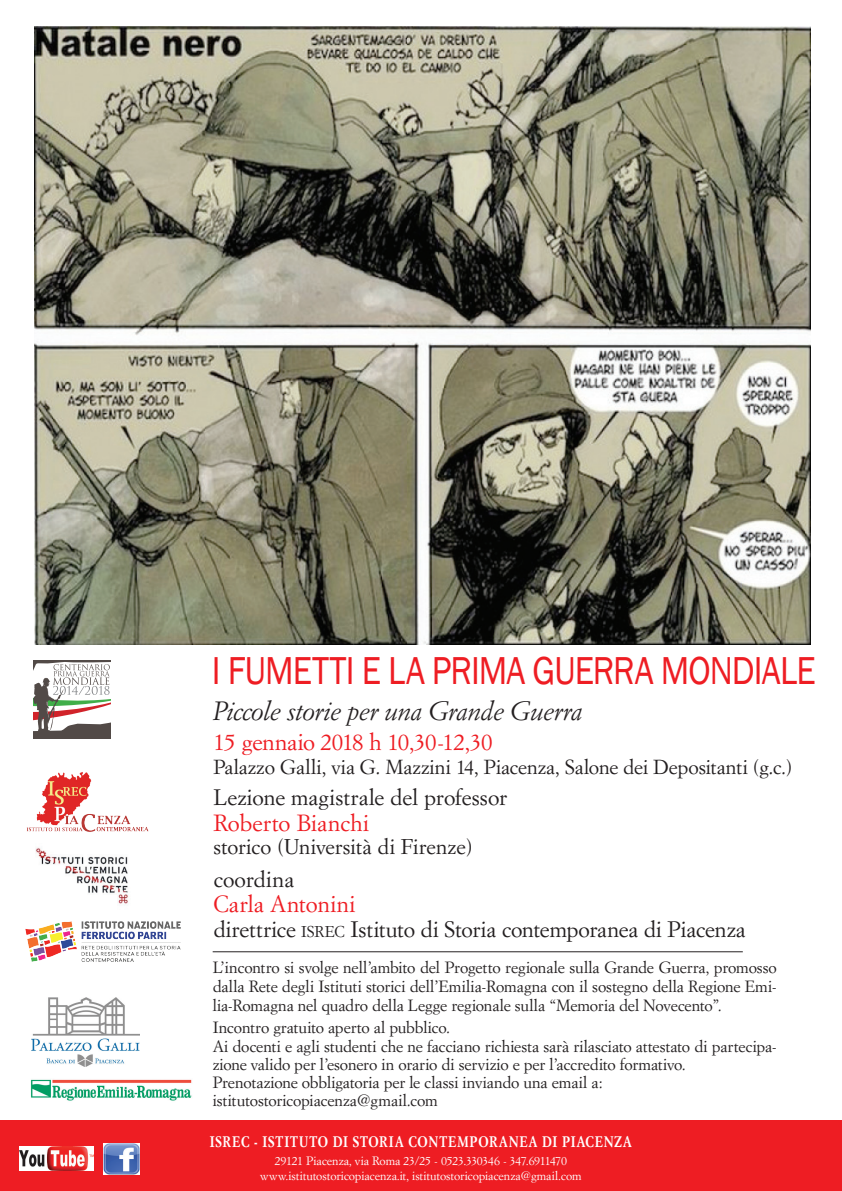
<style>
.page{position:relative;width:842px;height:1191px;background:#fff}
.page>*{position:absolute;margin:0;border:0;box-sizing:border-box;transform-origin:0 0}
.t1{font:40px "Franklin Gothic";letter-spacing:-.025em;color:#ee1d23;scale:.88 1}
.t2{font:italic 26px "Simoncini Garamond";letter-spacing:-.025em;color:#231f20}
.t3{font:23px "Simoncini Garamond";letter-spacing:-.005em;color:#ee1d23}
.t4{font:22px "Simoncini Garamond";letter-spacing:-.005em;color:#231f20}
.t5{font:21px "Simoncini Garamond";color:#231f20}
.t6{font:20px "Simoncini Garamond";letter-spacing:-.005em;color:#231f20}
.t7{font:16px/18.2px "Simoncini Garamond";letter-spacing:-.01em;color:#231f20;text-align:justify}
.t8{font:700 15px "Simoncini Garamond";letter-spacing:.05em;color:#fff;scale:.84 1}
.t9{font:12px/15px "Simoncini Garamond";letter-spacing:-.01em;color:#fff;text-align:center}
.s1{font-size:15.4px}
</style>
<div class="page">
<div style="left:0;top:1120px;width:842px;height:71px;background:#ee1d23"></div>
<img style="left:20px;top:1147px;width:74px;height:23px">
<img style="left:103px;top:1143px;width:37px;height:31px">
<img style="left:31px;top:1079px;width:161px;height:22px">
<img style="left:27px;top:772px;width:122px;height:60px">
<img style="left:31px;top:997px;width:109px;height:69px">
<img style="left:34px;top:26px;width:776px;height:619px">
<svg style="left:33px;top:661px;width:77px;height:77px"></svg>
<img style="left:25px;top:921px;width:156px;height:41px">
<img style="left:36px;top:847px;width:92px;height:58px">
<h1 class="t1" style="left:212px;top:646px;width:688px">I FUMETTI E LA PRI MA GUERRA MONDIALE</h1>
<h2 class="t2" style="left:213px;top:695px;width:372px">Piccole storie per una Grande Guerra</h2>
<h3 class="t3" style="left:213px;top:727px;width:281px">15 gennaio 2018 h 10,30-12,30</h3>
<p class="t6" style="left:213px;top:754px;width:581px">Palazzo Galli, via G. Mazzini 14, Piacenza, Salone dei Depositanti (g.c.)</p>
<h3 class="t4" style="left:213px;top:783px;width:295px">Lezione magistrale del professor</h3>
<h3 class="t3" style="left:213px;top:808px;width:157px">Roberto Bianchi</h3>
<h3 class="t5" style="left:213px;top:833px;width:261px">storico (Università di Firenze)</h3>
<h3 class="t4" style="left:213px;top:865px;width:82px">coordina</h3>
<h3 class="t3" style="left:213px;top:889px;width:144px">Carla Antonini</h3>
<h3 class="t4" style="left:213px;top:915px;width:534px">direttrice <span class="s1">ISREC</span> Istituto di Storia contemporanea di Piacenza</h3>
<p class="t7" style="left:213px;top:957px;width:566px;line-height:19px">L’incontro si svolge nell’ambito del Progetto regionale sulla Grande Guerra, promosso dalla Rete degli Istituti storici dell’Emilia-Romagna con il sostegno della Regione Emi&shy;lia-Romagna nel quadro della Legge regionale sulla “Memoria del Novecento”.</p>
<p class="t7" style="left:213px;top:1017px;width:566px;text-align:left">Incontro gratuito aperto al pubblico.<br>Ai docenti e agli studenti che ne facciano richiesta sarà rilasciato attestato di partecipa&shy;zione valido per l’esonero in orario di servizio e per l’accredito formativo.<br>Prenotazione obbligatoria per le classi inviando una email a: istitutostoricopiacenza@gmail.com</p>
<p class="t8" style="left:210px;top:1131px;width:504px">ISREC - ISTITUTO DI STORIA CONTEMPORANEA DI PIACENZA</p>
<p class="t9" style="left:260px;top:1152px;width:323px">29121 Piacenza, via Roma 23/25 - 0523.330346 - 347.6911470 www.istitutostoricopiacenza.it, istitutostoricopiacenza@gmail.com</p>
</div>
